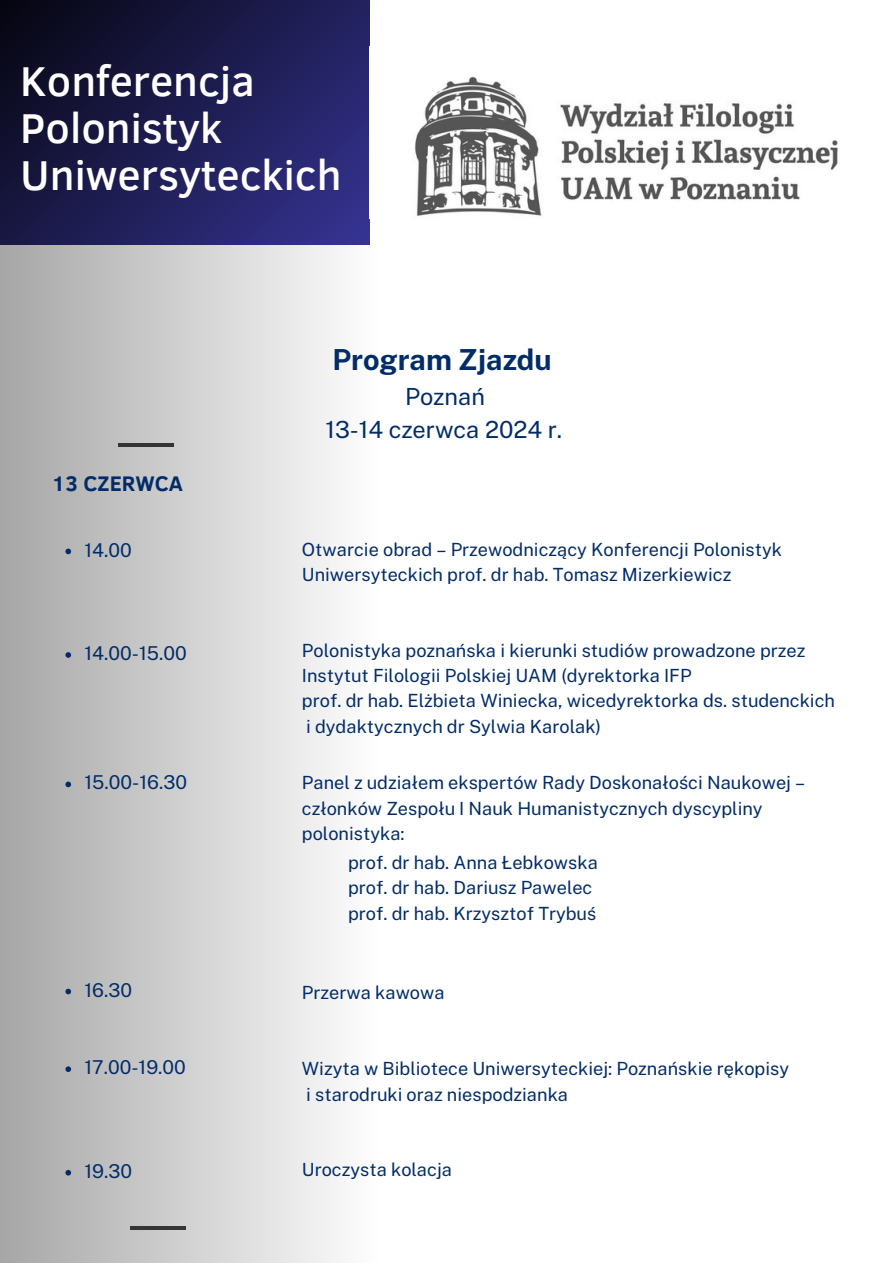
<style>
.page{position:relative;width:894px;height:1264px;background:#fff}
.page>*{position:absolute;margin:0;border:0;box-sizing:border-box;transform-origin:0 0}
.t1{font:500 42.75px/47.1px "Clear Sans";color:#fff}
.t2{font:700 28.95px "Public Sans";color:#022c68}
.t3{font:23.55px/32.7px "Public Sans";color:#022c68;text-align:center}
.t4{font:700 21.6px "Clear Sans";color:#022c68}
.t5{font:19.05px "Public Sans";color:#022c68}
.t6{font:18.15px/25.2px "Public Sans";color:#022c68}
</style>
<div class="page">
<svg style="left:0;top:0;width:369px;height:245px;background:#1d1c50"></svg>
<div style="left:0;top:245px;width:379px;height:1017px;background:linear-gradient(to right,#a6a6a6,#fefefe)"></div>
<svg style="left:65px;top:548px;width:6px;height:6px"></svg>
<svg style="left:65px;top:652px;width:6px;height:5px"></svg>
<svg style="left:65px;top:781px;width:6px;height:6px"></svg>
<svg style="left:65px;top:988px;width:6px;height:6px"></svg>
<svg style="left:65px;top:1066px;width:6px;height:5px"></svg>
<svg style="left:65px;top:1169px;width:6px;height:6px"></svg>
<hr style="left:118px;top:443px;width:55px;height:4px;background:#343434">
<svg style="left:131px;top:1225px;width:55px;height:4px"></svg>
<img style="left:414px;top:77px;width:424px;height:139px">
<h1 class="t1" style="left:20px;top:55px;width:323px">Konferencja<br>Polonistyk<br>Uniwersyteckich</h1>
<p class="t2" style="left:332px;top:343px;width:221px">Program Zjazdu</p>
<p class="t3" style="left:325px;top:380px;width:238px">Poznań<br>13-14 czerwca 2024 r.</p>
<p class="t4" style="left:52px;top:467px;width:133px">13 CZERWCA</p>
<p class="t5" style="left:84px;top:538px;width:49px">14.00</p>
<h2 class="t6" style="left:302px;top:537px;width:481px">Otwarcie obrad – Przewodniczący Konferencji Polonistyk<br>Uniwersyteckich prof. dr hab. Tomasz Mizerkiewicz</h2>
<p class="t5" style="left:84px;top:642px;width:104px">14.00-15.00</p>
<p class="t6" style="left:302px;top:637px;width:504px">Polonistyka poznańska i kierunki studiów prowadzone przez<br>Instytut Filologii Polskiej UAM (dyrektorka IFP</p>
<p class="t6" style="left:302px;top:688px;width:534px">prof. dr hab. Elżbieta Winiecka, wicedyrektorka ds. studenckich</p>
<p class="t6" style="left:306px;top:713px;width:296px">i dydaktycznych dr Sylwia Karolak)</p>
<p class="t5" style="left:84px;top:771px;width:104px">15.00-16.30</p>
<p class="t6" style="left:302px;top:770px;width:504px">Panel z udziałem ekspertów Rady Doskonałości Naukowej – członków Zespołu I Nauk Humanistycznych dyscypliny polonistyka:</p>
<p class="t6" style="left:348px;top:850px;width:251px">prof. dr hab. Anna Łebkowska</p>
<h3 class="t6" style="left:348px;top:875px;width:246px">prof. dr hab. Dariusz Pawelec</h3>
<p class="t6" style="left:348px;top:900px;width:250px">prof. dr hab. Krzysztof Trybuś</p>
<p class="t5" style="left:84px;top:978px;width:49px">16.30</p>
<p class="t6" style="left:302px;top:980px;width:144px">Przerwa kawowa</p>
<p class="t5" style="left:84px;top:1056px;width:103px">17.00-19.00</p>
<p class="t6" style="left:302px;top:1056px;width:488px">Wizyta w Bibliotece Uniwersyteckiej: Poznańskie rękopisy</p>
<p class="t6" style="left:306px;top:1081px;width:263px">i starodruki oraz niespodzianka</p>
<p class="t5" style="left:84px;top:1159px;width:49px">19.30</p>
<p class="t6" style="left:302px;top:1156px;width:151px">Uroczysta kolacja</p>
</div>
